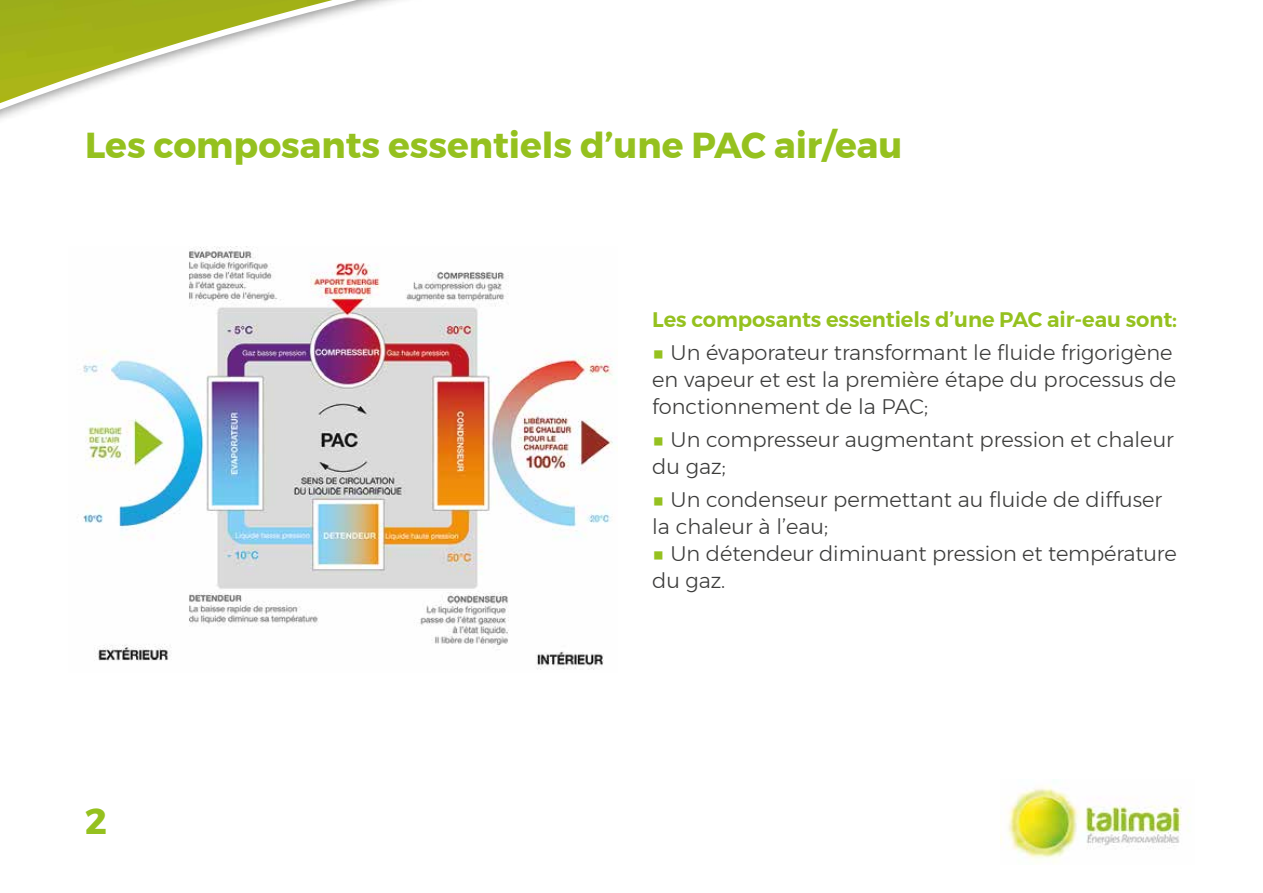
<style>
.page{position:relative;width:1263px;height:893px;background:#fff}
.page>*{position:absolute;margin:0;border:0;box-sizing:border-box;transform-origin:0 0}
.t1{font:700 36px "Montserrat";color:#95c11f}
.t2{font:300 21px/27px "Montserrat";color:#3c3c3b}
.t3{font:600 21px "Montserrat";letter-spacing:-.005em;color:#95c11f}
.s1{color:#95c11f}
</style>
<div class="page">
<svg style="left:0;top:0;width:398px;height:119px"></svg>
<img style="left:83px;top:247px;width:535px;height:423px">
<img style="left:1000px;top:780px;width:191px;height:83px">
<h1 class="t1" style="left:85px;top:117px;width:819px">Les composants essentiels d’une PAC air/eau</h1>
<h1 class="t1" style="left:85px;top:792px;width:23px">2</h1>
<p class="t3" style="left:652px;top:303px;width:526px">Les composants essentiels d’une PAC air-eau sont:</p>
<p class="t2" style="left:652px;top:339px;width:525px"><span class="s1">■</span> Un évaporateur transformant le fluide frigorigène en vapeur et est la première étape du processus de fonctionnement de la PAC;</p>
<p class="t2" style="left:652px;top:426px;width:523px"><span class="s1">■</span> Un compresseur augmentant pression et chaleur du gaz;</p>
<p class="t2" style="left:652px;top:486px;width:511px"><span class="s1">■</span> Un condenseur permettant au fluide de diffuser la chaleur à l’eau;</p>
<p class="t2" style="left:652px;top:540px;width:526px"><span class="s1">■</span> Un détendeur diminuant pression et température du gaz.</p>
</div>
